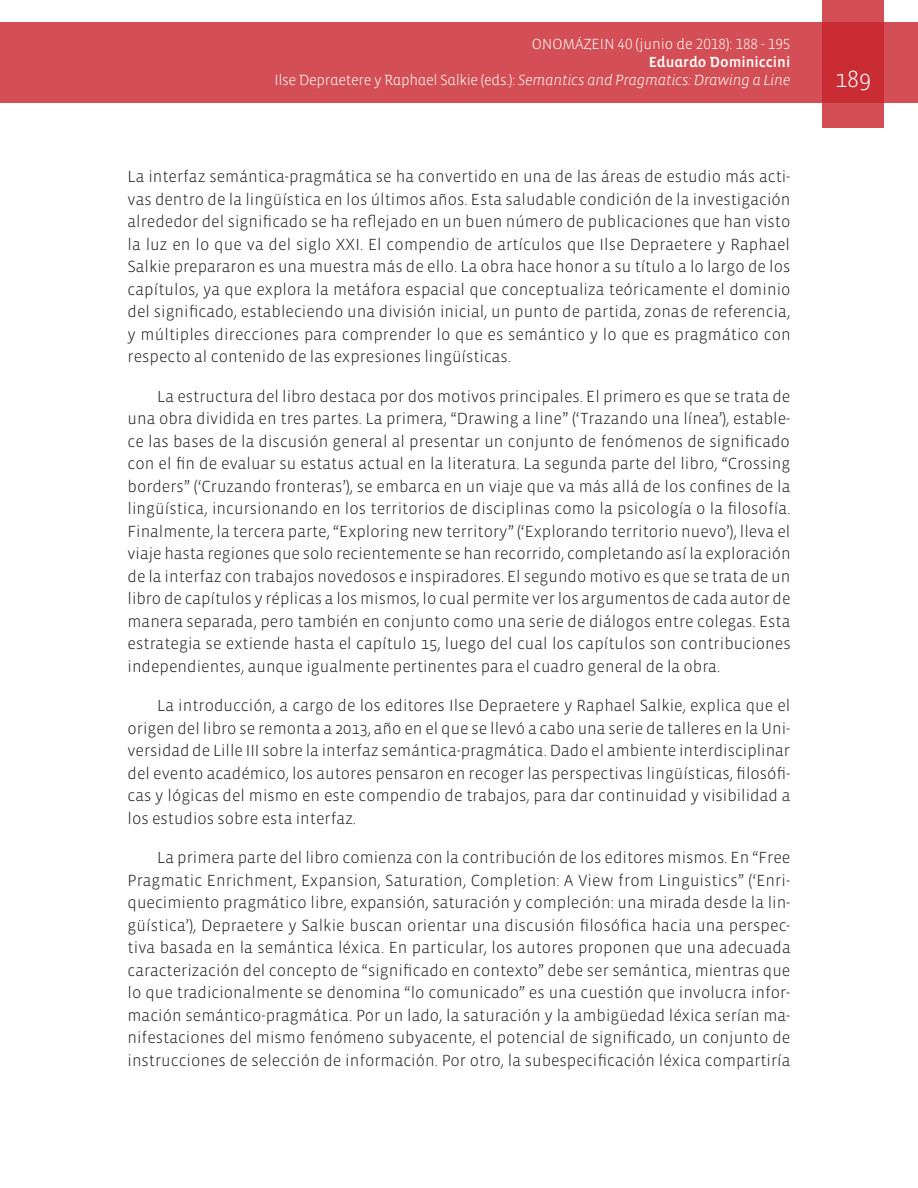
<style>
.page{position:relative;width:918px;height:1188px;background:#fff}
.page>*{position:absolute;margin:0;border:0;box-sizing:border-box;transform-origin:0 0}
.t1{font:300 24px "Vista Sans";color:#fff}
.Textos{font:300 16.5px/22.5px "Vista Sans";color:#231f20;text-align:justify}
.Texto_primero{font:300 16.5px/22.5px "Vista Sans";color:#231f20;text-align:justify}
.t2{font:300 15px "Vista Sans Alt";letter-spacing:-.02em;color:#fff}
.t3{font:300 15px "Vista Sans Alt";color:#fff}
.t4{font:15px "Vista Sans Alt Med";color:#fff}
.s1{font-family:"Vista Sans Alt Light Ita";font-weight:400}
</style>
<div class="page">
<div style="left:0;top:23px;width:918px;height:80px;background:#d34f55"></div>
<svg style="left:822px;top:0;width:62px;height:128px;background:#cd383f"></svg>
<p class="t3" style="left:532px;top:37px;width:260px">ONOMÁZEIN 40 (junio de 2018): 188 - 195</p>
<p class="t4" style="left:649px;top:55px;width:143px">Eduardo Dominiccini</p>
<p class="t2" style="left:275px;top:73px;width:517px">Ilse Depraetere y Raphael Salkie (eds.): <span class="s1">Semantics and Pragmatics: Drawing a Line</span></p>
<h1 class="t1" style="left:835px;top:66px;width:37px">189</h1>
<p class="Texto_primero" style="left:128px;top:166px;width:665px">La interfaz semántica-pragmática se ha convertido en una de las áreas de estudio más acti&shy;vas dentro de la lingüística en los últimos años. Esta saludable condición de la investigación alrededor del significado se ha reflejado en un buen número de publicaciones que han visto la luz en lo que va del siglo XXI. El compendio de artículos que Ilse Depraetere y Raphael Salkie prepararon es una muestra más de ello. La obra hace honor a su título a lo largo de los capítulos, ya que explora la metáfora espacial que conceptualiza teóricamente el dominio del significado, estableciendo una división inicial, un punto de partida, zonas de referencia, y múltiples direcciones para comprender lo que es semántico y lo que es pragmático con respecto al contenido de las expresiones lingüísticas.</p>
<p class="Textos" style="left:128px;top:385px;width:665px;text-indent:30px">La estructura del libro destaca por dos motivos principales. El primero es que se trata de una obra dividida en tres partes. La primera, “Drawing a line” (‘Trazando una línea’), estable&shy;ce las bases de la discusión general al presentar un conjunto de fenómenos de significado con el fin de evaluar su estatus actual en la literatura. La segunda parte del libro, “Crossing borders” (‘Cruzando fronteras’), se embarca en un viaje que va más allá de los confines de la lingüística, incursionando en los territorios de disciplinas como la psicología o la filosofía.<br>Finalmente, la tercera parte, “Exploring new territory” (‘Explorando territorio nuevo’), lleva el viaje hasta regiones que solo recientemente se han recorrido, completando así la exploración de la interfaz con trabajos novedosos e inspiradores. El segundo motivo es que se trata de un libro de capítulos y réplicas a los mismos, lo cual permite ver los argumentos de cada autor de manera separada, pero también en conjunto como una serie de diálogos entre colegas. Esta estrategia se extiende hasta el capítulo 15, luego del cual los capítulos son contribuciones independientes, aunque igualmente pertinentes para el cuadro general de la obra.</p>
<p class="Textos" style="left:128px;top:695px;width:664px;text-indent:30px">La introducción, a cargo de los editores Ilse Depraetere y Raphael Salkie, explica que el origen del libro se remonta a 2013, año en el que se llevó a cabo una serie de talleres en la Uni&shy;versidad de Lille III sobre la interfaz semántica-pragmática. Dado el ambiente interdisciplinar del evento académico, los autores pensaron en recoger las perspectivas lingüísticas, filosófi&shy;cas y lógicas del mismo en este compendio de trabajos, para dar continuidad y visibilidad a los estudios sobre esta interfaz.</p>
<p class="Textos" style="left:128px;top:847px;width:665px;text-indent:30px">La primera parte del libro comienza con la contribución de los editores mismos. En “Free Pragmatic Enrichment, Expansion, Saturation, Completion: A View from Linguistics” (‘Enri&shy;quecimiento pragmático libre, expansión, saturación y compleción: una mirada desde la lin&shy;güística’), Depraetere y Salkie buscan orientar una discusión filosófica hacia una perspec&shy;tiva basada en la semántica léxica. En particular, los autores proponen que una adecuada caracterización del concepto de “significado en contexto” debe ser semántica, mientras que lo que tradicionalmente se denomina “lo comunicado” es una cuestión que involucra infor&shy;mación semántico-pragmática. Por un lado, la saturación y la ambigüedad léxica serían ma&shy;nifestaciones del mismo fenómeno subyacente, el potencial de significado, un conjunto de instrucciones de selección de información. Por otro, la subespecificación léxica compartiría</p>
</div>
